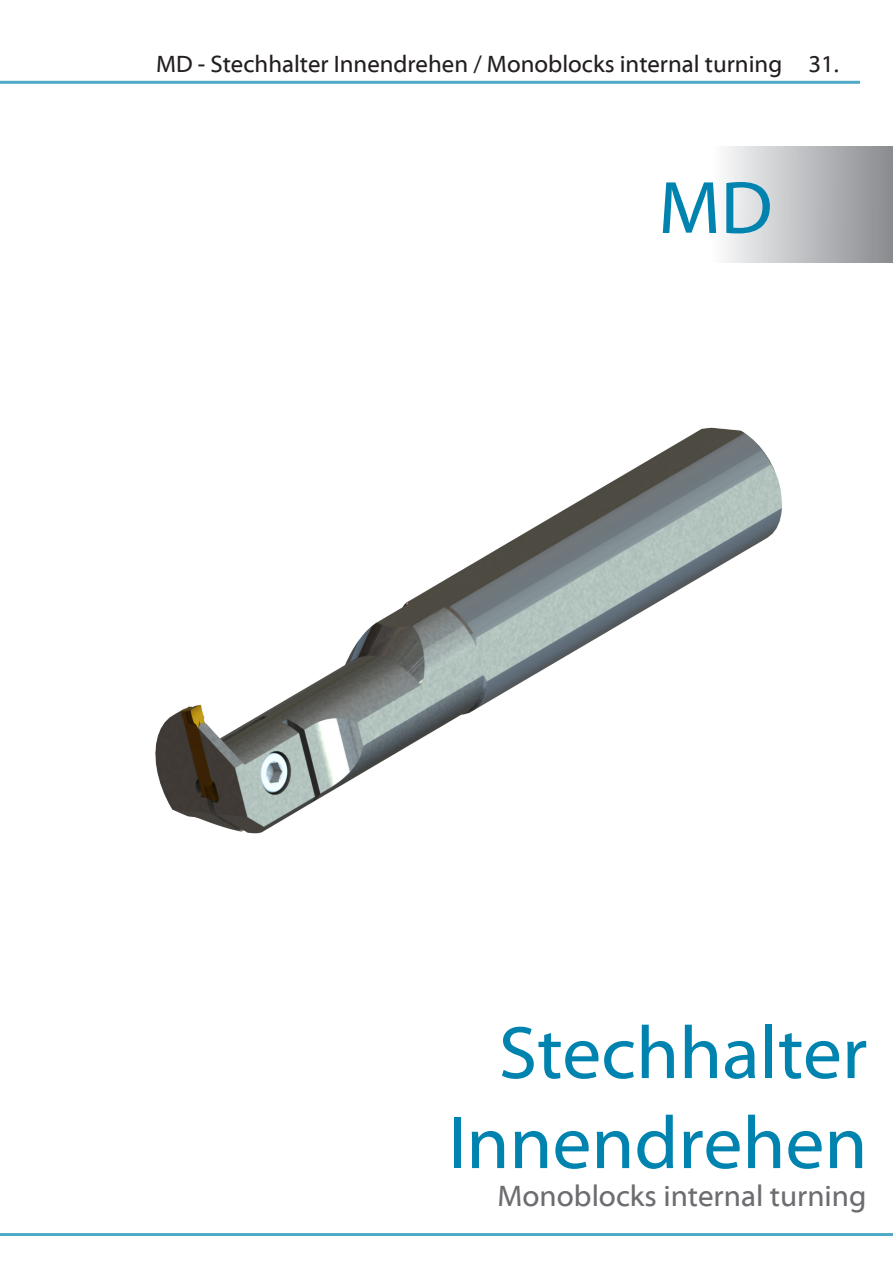
<style>
.page{position:relative;width:893px;height:1263px;background:#fff}
.page>*{position:absolute;margin:0;border:0;box-sizing:border-box;transform-origin:0 0}
.t1{font:75px "Myriad Web Pro";color:#0084af}
.t2{font:30px "Myriad Web Pro";color:#6c6d70}
.t3{font:24px "Myriad Web Pro";color:#231f20}
</style>
<div class="page">
<div style="left:693px;top:146px;width:200px;height:117px;background:linear-gradient(to right,#fff,#888a8e)"></div>
<img style="left:155px;top:427px;width:627px;height:407px">
<hr style="left:0;top:81px;width:860px;height:3px;background:#0084af">
<hr style="left:0;top:1233px;width:893px;height:3px;background:#0084af">
<p class="t3" style="left:156px;top:51px;width:684px">MD - Stechhalter Innendrehen / Monoblocks internal turning 31.</p>
<p class="t1" style="left:658px;top:167px;width:116px">MD</p>
<p class="t1" style="left:499px;top:1012px;width:370px">Stechhalter</p>
<p class="t1" style="left:448px;top:1102px;width:421px">Innendrehen</p>
<p class="t2" style="left:497px;top:1179px;width:371px">Monoblocks internal turning</p>
</div>
